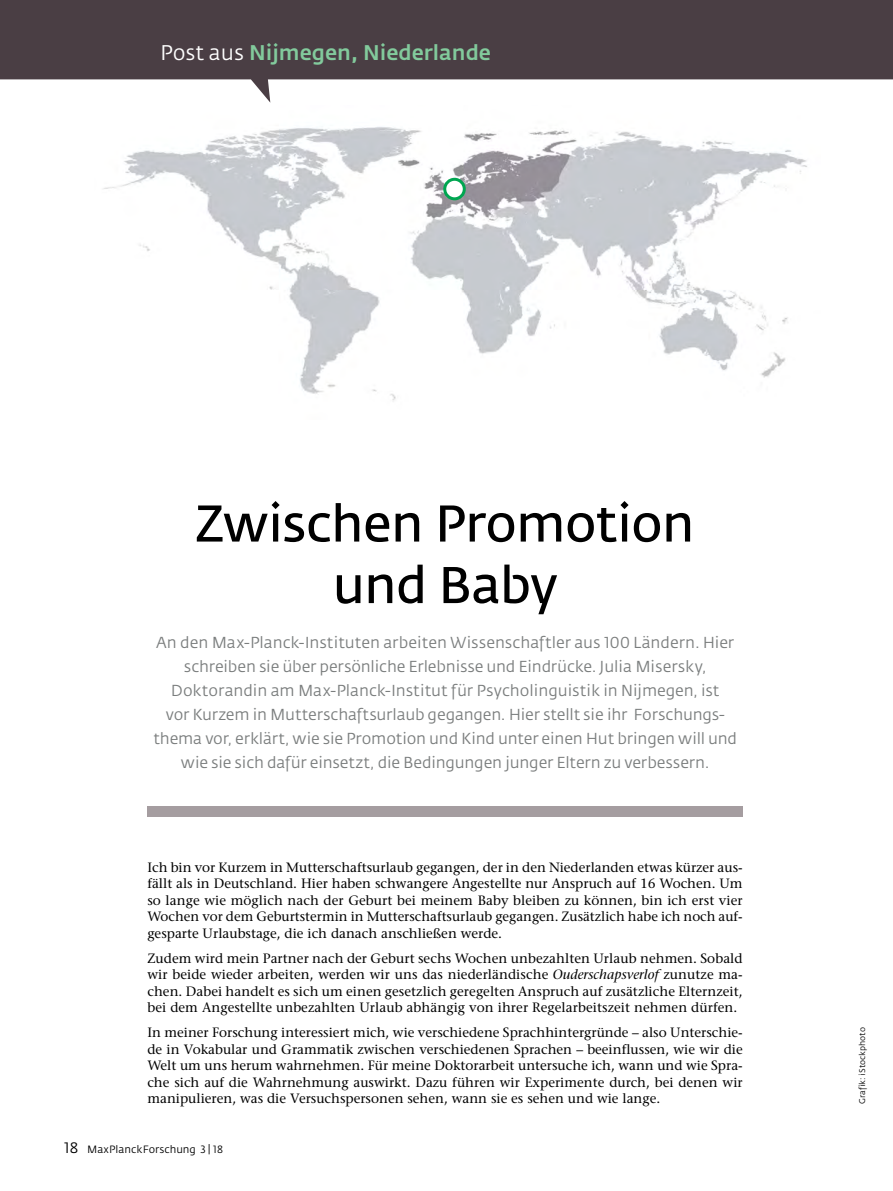
<style>
.page{position:relative;width:893px;height:1191px;background:#fff}
.page>*{position:absolute;margin:0;border:0;box-sizing:border-box;transform-origin:0 0}
.t1{font:51px/61.5px "Fedra Sans";letter-spacing:-.02em;color:#000;text-align:center}
.t2{font:500 21px "Fedra Sans";color:#82ca9c}
.t3{font:15.75px/24px "Fedra Sans";letter-spacing:-.01em;color:#7a7d7d;text-align:center}
.t4{font:13.5px/16.5px "Stone Serif";color:#000;text-align:justify}
.t5{font:10.5px "Fedra Sans";color:#000}
.t6{font:8.25px "Fedra Sans";color:#000}
.s1{font-weight:400;color:#fff}
.s2{font-family:"Fedra Sans Book SC"}
.s3{font-style:italic}
.s4{font-family:"Fedra Sans Book SC";font-size:15px}
</style>
<div class="page">
<svg style="left:0;top:0;width:893px;height:103px;fill:#4a3e44"></svg>
<img style="left:103px;top:127px;width:704px;height:274px">
<div style="left:147px;top:806px;width:596px;height:11px;background:#a59da0"></div>
<div style="left:445px;top:179px;width:19px;height:20px;background:#fff;border-radius:50%"></div>
<div style="left:443px;top:178px;width:23px;height:22px;border:3px solid #00a651;border-radius:50%"></div>
<h2 class="t2" style="left:160px;top:40px;width:332px"><span class="s1">Post aus</span> Nijmegen, Niederlande</h2>
<h1 class="t1" style="left:195px;top:494px;width:501px">Zwischen Promotion und Baby</h1>
<p class="t3" style="left:153px;top:631px;width:585px">An den Max-Planck-Instituten arbeiten Wissenschaftler aus <span class="s2">100</span> Ländern. Hier schreiben sie über persönliche Erlebnisse und Eindrücke. Julia Misersky, Doktorandin am Max-Planck-Institut für Psycholinguistik in Nijmegen, ist<br>vor Kurzem in Mutterschaftsurlaub gegangen. Hier stellt sie ihr Forschungs&shy;thema vor, erklärt, wie sie Promotion und Kind unter einen Hut bringen will und wie sie sich dafür einsetzt, die Bedingungen junger Eltern zu verbessern.</p>
<p class="t4" style="left:147px;top:858px;width:597px">Ich bin vor Kurzem in Mutterschaftsurlaub gegangen, der in den Niederlanden etwas kürzer aus&shy;fällt als in Deutschland. Hier haben schwangere Angestellte nur Anspruch auf 16 Wochen. Um so lange wie möglich nach der Geburt bei meinem Baby bleiben zu können, bin ich erst vier Wochen vor dem Geburtstermin in Mutterschaftsurlaub gegangen. Zusätzlich habe ich noch auf&shy;gesparte Urlaubstage, die ich danach anschließen werde.</p>
<p class="t4" style="left:147px;top:949px;width:597px">Zudem wird mein Partner nach der Geburt sechs Wochen unbezahlten Urlaub nehmen. Sobald wir beide wieder arbeiten, werden wir uns das niederländische <span class="s3">Ouderschapsverlof</span> zunutze ma&shy;chen. Dabei handelt es sich um einen gesetzlich geregelten Anspruch auf zusätzliche Elternzeit, bei dem Angestellte unbezahlten Urlaub abhängig von ihrer Regelarbeitszeit nehmen dürfen.</p>
<p class="t4" style="left:147px;top:1024px;width:597px">In meiner Forschung interessiert mich, wie verschiedene Sprachhintergründe – also Unterschie&shy;de in Vokabular und Grammatik zwischen verschiedenen Sprachen – beeinflussen, wie wir die Welt um uns herum wahrnehmen. Für meine Doktorarbeit untersuche ich, wann und wie Spra&shy;che sich auf die Wahrnehmung auswirkt. Dazu führen wir Experimente durch, bei denen wir manipulieren, was die Versuchspersonen sehen, wann sie es sehen und wie lange.</p>
<p class="t5" style="left:64px;top:1144px;width:161px"><span class="s4">18</span> MaxPlanckForschung <span class="s2">3 | 18</span></p>
<p class="t6" style="left:858px;top:1104px;width:78px;rotate:-90deg">Grafik: iStockphoto</p>
</div>
